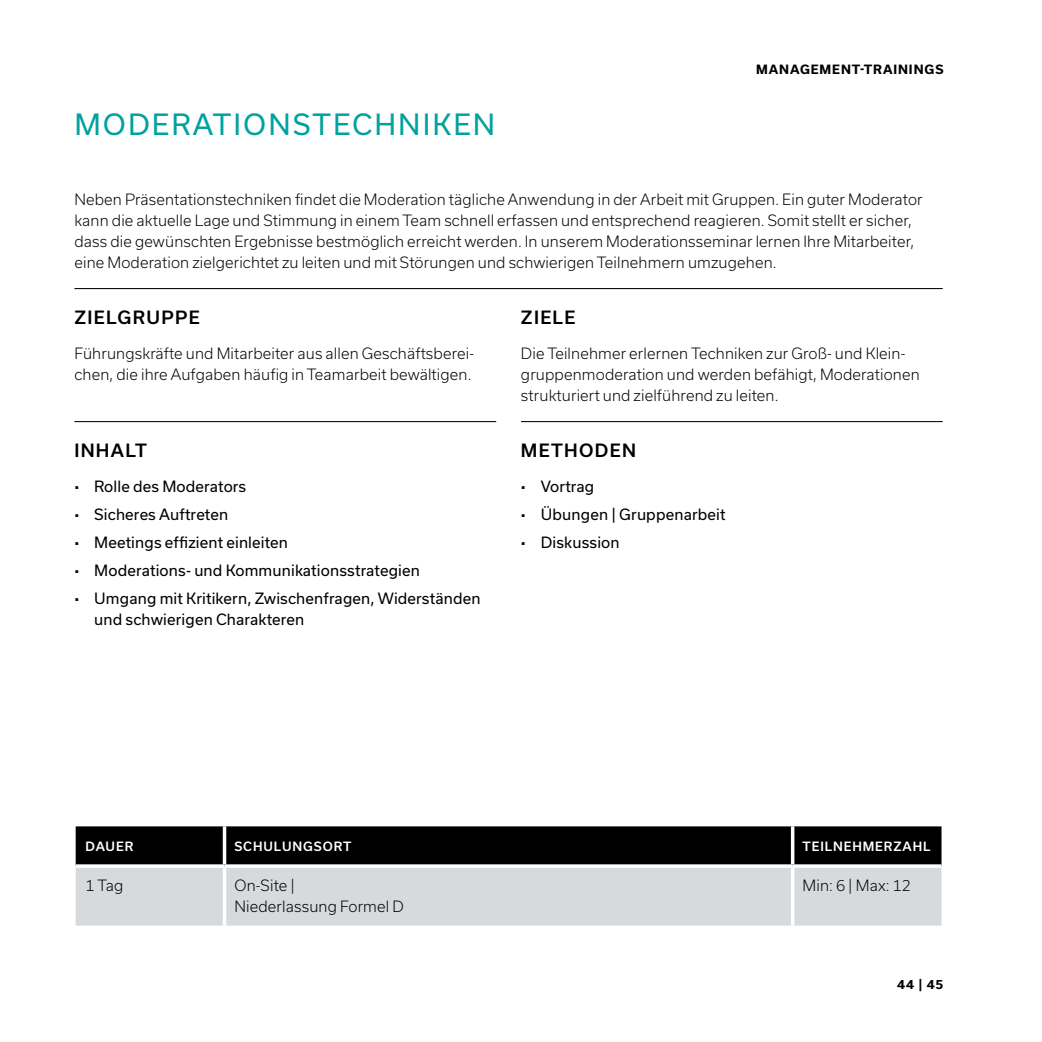
<style>
.page{position:relative;width:1042px;height:1042px;background:#fff}
.page>*{position:absolute;margin:0;border:0;box-sizing:border-box;transform-origin:0 0}
.t1{font:28px "Usual";letter-spacing:.075em;color:#00a29e}
.t2{font:500 17.5px "Usual";letter-spacing:.075em;color:#000}
.t3{font:300 14.88px/21px "Usual";letter-spacing:.01em;color:#000}
.t4{font:14.88px/28px "Usual";letter-spacing:.01em;color:#000}
.t5{font:500 12.25px "Usual";letter-spacing:.075em;color:#fff}
.t6{font:700 12.25px "Usual";letter-spacing:.075em;color:#000}
.s1{font-weight:800}
</style>
<div class="page">
<hr style="left:74px;top:288px;width:869px;height:1px;background:#000">
<hr style="left:74px;top:421px;width:422px;height:1px;background:#000">
<hr style="left:521px;top:421px;width:422px;height:1px;background:#000">
<div style="left:76px;top:826px;width:865px;height:38px;background:#000"></div>
<div style="left:76px;top:868px;width:865px;height:57px;background:#d6dadc"></div>
<hr style="left:223px;top:826px;width:3px;height:38px;background:#fff">
<hr style="left:791px;top:826px;width:3px;height:38px;background:#fff">
<svg style="left:76px;top:864px;width:148px;height:1px"></svg>
<svg style="left:224px;top:864px;width:568px;height:4px"></svg>
<hr style="left:223px;top:868px;width:3px;height:57px;background:#fff">
<svg style="left:792px;top:864px;width:149px;height:4px"></svg>
<hr style="left:791px;top:868px;width:3px;height:57px;background:#fff">
<h1 class="t1" style="left:74px;top:109px;width:422px">MODERATIONSTECHNIKEN</h1>
<p class="t6" style="left:756px;top:62px;width:189px">MANAGEMENT-TRAININGS</p>
<p class="t3" style="left:74px;top:189px;width:850px">Neben Präsentationstechniken findet die Moderation tägliche Anwendung in der Arbeit mit Gruppen. Ein guter Moderator kann die aktuelle Lage und Stimmung in einem Team schnell erfassen und entsprechend reagieren. Somit stellt er sicher, dass die gewünschten Ergebnisse bestmöglich erreicht werden. In unserem Moderationsseminar lernen Ihre Mitarbeiter, eine Moderation zielgerichtet zu leiten und mit Störungen und schwierigen Teilnehmern umzugehen.</p>
<p class="t2" style="left:74px;top:308px;width:127px">ZIELGRUPPE</p>
<p class="t3" style="left:74px;top:343px;width:401px">Führungskräfte und Mitarbeiter aus allen Geschäftsberei&shy;chen, die ihre Aufgaben häufig in Teamarbeit bewältigen.</p>
<p class="t2" style="left:521px;top:308px;width:56px">ZIELE</p>
<p class="t3" style="left:521px;top:343px;width:400px">Die Teilnehmer erlernen Techniken zur Groß- und Klein&shy;gruppenmoderation und werden befähigt, Moderationen strukturiert und zielführend zu leiten.</p>
<p class="t2" style="left:74px;top:441px;width:74px">INHALT</p>
<p class="t4" style="left:74px;top:473px;width:408px"><span class="s1">·</span> Rolle des Moderators<br><span class="s1">·</span> Sicheres Auftreten<br><span class="s1">·</span> Meetings effizient einleiten<br><span class="s1">·</span> Moderations- und Kommunikationsstrategien<br><span class="s1">·</span> Umgang mit Kritikern, Zwischenfragen, Widerständen</p>
<p class="t4" style="left:94px;top:606px;width:212px">und schwierigen Charakteren</p>
<p class="t2" style="left:521px;top:441px;width:116px">METHODEN</p>
<p class="t4" style="left:521px;top:473px;width:206px"><span class="s1">·</span> Vortrag<br><span class="s1">·</span> Übungen | Gruppenarbeit <span class="s1">·</span> Diskussion</p>
<p class="t5" style="left:86px;top:839px;width:49px">DAUER</p>
<p class="t5" style="left:234px;top:839px;width:118px">SCHULUNGSORT</p>
<p class="t5" style="left:802px;top:839px;width:129px">TEILNEHMERZAHL</p>
<p class="t3" style="left:86px;top:875px;width:39px">1 Tag</p>
<p class="t3" style="left:234px;top:875px;width:171px">On-Site |<br>Niederlassung Formel D</p>
<p class="t3" style="left:802px;top:875px;width:110px">Min: 6 | Max: 12</p>
<p class="t6" style="left:897px;top:978px;width:48px">44 | 45</p>
</div>
